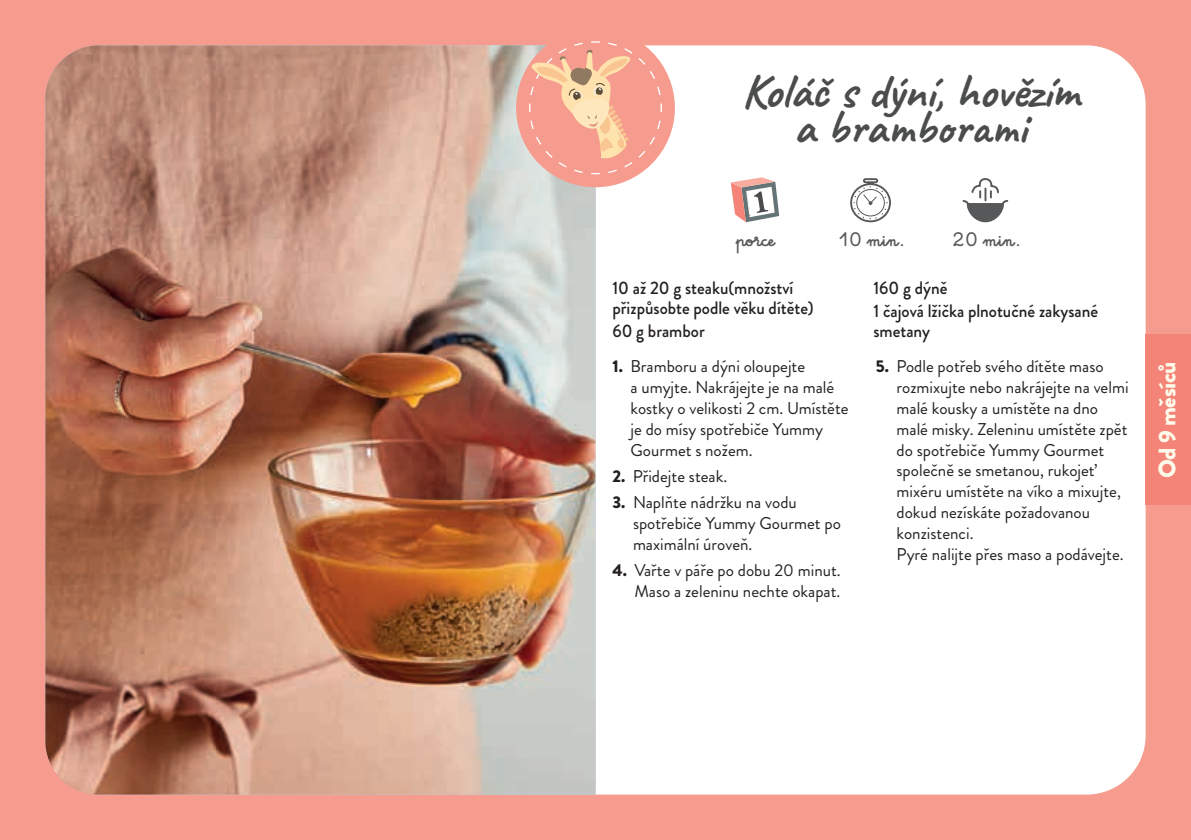
<style>
.page{position:relative;width:1191px;height:840px;background:#fff}
.page>*{position:absolute;margin:0;border:0;box-sizing:border-box;transform-origin:0 0}
.t1{font:700 48px/36px "Caveat";color:#4b4c4d;text-align:center}
.t2{font:900 24px "Brandon Grotesque";letter-spacing:-.02em;color:#fefbea}
.t3{font:900 21.8px "Memimas Pro";color:#57585a}
.t4{font:500 18px/20px "Brandon Grotesque";color:#231f20;scale:.95 1}
.t5{font:17px/20.8px "Brandon Grotesque";color:#231f20}
.s1{font-weight:900}
</style>
<div class="page">
<div style="left:0;top:0;width:1191px;height:839px;background:#f69c8e"></div>
<div style="left:45px;top:45px;width:1100px;height:749px;background:#fff;border-radius:59px"></div>
<div style="left:1145px;top:334px;width:46px;height:170px;background:#f48478"></div>
<img style="left:45px;top:45px;width:550px;height:749px">
<svg style="left:962px;top:178px;width:47px;height:45px"></svg>
<div style="left:850px;top:183px;width:41px;height:39px;border:2px solid #57585a;border-radius:50%"></div>
<div style="left:863px;top:178px;width:15px;height:5px;border:2px solid #57585a;border-radius:2px"></div>
<svg style="left:853px;top:182px;width:34px;height:37px"></svg>
<svg style="left:730px;top:177px;width:50px;height:45px"></svg>
<div style="left:516px;top:28px;width:159px;height:159px;background:#f69c8e;border-radius:50%"></div>
<svg style="left:528px;top:41px;width:134px;height:134px"></svg>
<h1 class="t1" style="left:742px;top:73px;width:338px">Koláč s dýní, hovězím a bramborami</h1>
<p class="t3" style="left:736px;top:226px;width:40px">porce</p>
<p class="t3" style="left:839px;top:226px;width:68px">10 min.</p>
<p class="t3" style="left:952px;top:226px;width:70px">20 min.</p>
<p class="t4" style="left:612px;top:278px;width:213px">10 až 20 g steaku(množství přizpůsobte podle věku dítěte)</p>
<p class="t4" style="left:612px;top:321px;width:99px">60 g brambor</p>
<p class="t5" style="left:630px;top:356px;width:220px;text-indent:-18px"><span class="s1">1.</span> Bramboru a dýni oloupejte<br>a umyjte. Nakrájejte je na malé kostky o velikosti 2 cm. Umístěte je do mísy spotřebiče Yummy<br>Gourmet s nožem.</p>
<p class="t5" style="left:612px;top:465px;width:116px"><span class="s1">2.</span> Přidejte steak.</p>
<p class="t5" style="left:633px;top:491px;width:209px;text-indent:-20px"><span class="s1">3.</span> Naplňte nádržku na vodu spotřebiče Yummy Gourmet po maximální úroveň.</p>
<p class="t5" style="left:612px;top:559px;width:230px;text-align:right"><span class="s1">4.</span> Vařte v páře po dobu 20 minut.<br>Maso a zeleninu nechte okapat.</p>
<p class="t4" style="left:873px;top:277px;width:238px;line-height:22.8px">160 g dýně<br>1 čajová lžička plnotučné zakysané</p>
<p class="t4" style="left:873px;top:321px;width:61px">smetany</p>
<p class="t5" style="left:896px;top:356px;width:233px;text-indent:-21px"><span class="s1">5.</span> Podle potřeb svého dítěte maso rozmixujte nebo nakrájejte na velmi malé kousky a umístěte na dno malé misky. Zeleninu umístěte zpět do spotřebiče Yummy Gourmet společně se smetanou, rukojeť mixéru umístěte na víko a mixujte, dokud nezískáte požadovanou konzistenci.<br>Pyré nalijte přes maso a podávejte.</p>
<h2 class="t2" style="left:1150px;top:477px;width:118px;rotate:-90deg">Od 9 měsíců</h2>
</div>
